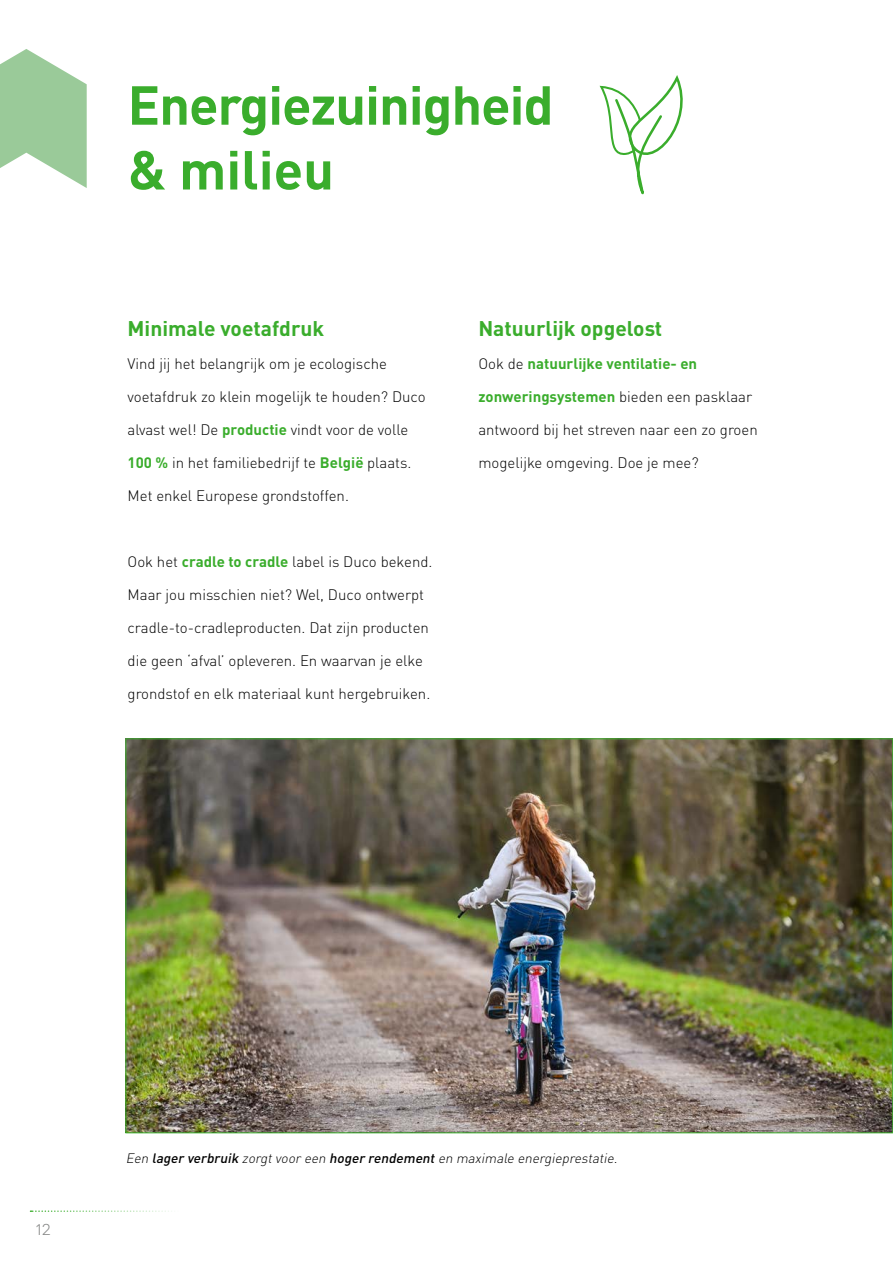
<style>
.page{position:relative;width:893px;height:1263px;background:#fff}
.page>*{position:absolute;margin:0;border:0;box-sizing:border-box;transform-origin:0 0}
.t1{font:700 54px/64.8px "DIN";letter-spacing:-.02em;color:#3aad2c}
.t2{font:700 21px "DIN";color:#3aad2c}
.t3{font:18px "DIN Light Alternate";color:#868786}
.t4{font:300 15px "DIN";color:#000}
.t5{font:700 15px "DIN";color:#3aad2c}
.t6{font:italic 300 13.5px "DIN";color:#000}
.s1{font-weight:700;color:#3aad2c}
.s2{font-weight:300;color:#000}
.s3{font-weight:500}
</style>
<div class="page">
<svg style="left:599px;top:75px;width:84px;height:120px"></svg>
<svg style="left:0;top:49px;width:87px;height:139px"></svg>
<img style="left:128px;top:741px;width:763px;height:390px">
<svg style="left:31px;top:1210px;width:138px;height:2px"></svg>
<h1 class="t1" style="left:128px;top:70px;width:428px">Energiezuinigheid &amp; milieu</h1>
<h2 class="t2" style="left:128px;top:315px;width:198px">Minimale voetafdruk</h2>
<p class="t4" style="left:128px;top:355px;width:261px">Vind jij het belangrijk om je ecologische</p>
<p class="t4" style="left:128px;top:388px;width:300px">voetafdruk zo klein mogelijk te houden? Duco</p>
<p class="t4" style="left:128px;top:421px;width:282px">alvast wel! De <span class="s1">productie</span> vindt voor de volle</p>
<p class="t4" style="left:128px;top:454px;width:285px"><span class="s1">100 %</span> in het familiebedrijf te <span class="s1">België</span> plaats.</p>
<p class="t4" style="left:128px;top:487px;width:223px">Met enkel Europese grondstoffen.</p>
<p class="t4" style="left:128px;top:553px;width:306px">Ook het <span class="s1">cradle to cradle</span> label is Duco bekend.</p>
<p class="t4" style="left:128px;top:586px;width:298px">Maar jou misschien niet? Wel, Duco ontwerpt</p>
<p class="t4" style="left:128px;top:619px;width:303px">cradle-to-cradleproducten. Dat zijn producten</p>
<p class="t4" style="left:128px;top:652px;width:297px">die geen ‘afval’ opleveren. En waarvan je elke</p>
<p class="t4" style="left:128px;top:685px;width:304px">grondstof en elk materiaal kunt hergebruiken.</p>
<h2 class="t2" style="left:478px;top:315px;width:185px">Natuurlijk opgelost</h2>
<p class="t5" style="left:478px;top:354px;width:220px"><span class="s2">Ook de</span> natuurlijke ventilatie- en</p>
<p class="t5" style="left:478px;top:387px;width:275px">zonweringsystemen <span class="s2">bieden een pasklaar</span></p>
<p class="t4" style="left:478px;top:421px;width:281px">antwoord bij het streven naar een zo groen</p>
<p class="t4" style="left:478px;top:454px;width:222px">mogelijke omgeving. Doe je mee?</p>
<p class="t3" style="left:36px;top:1217px;width:17px">12</p>
<p class="t6" style="left:126px;top:1150px;width:496px">Een <span class="s3">lager verbruik</span> zorgtvoor een <span class="s3">hoger rendement</span>en maximale energieprestatie.</p>
</div>
